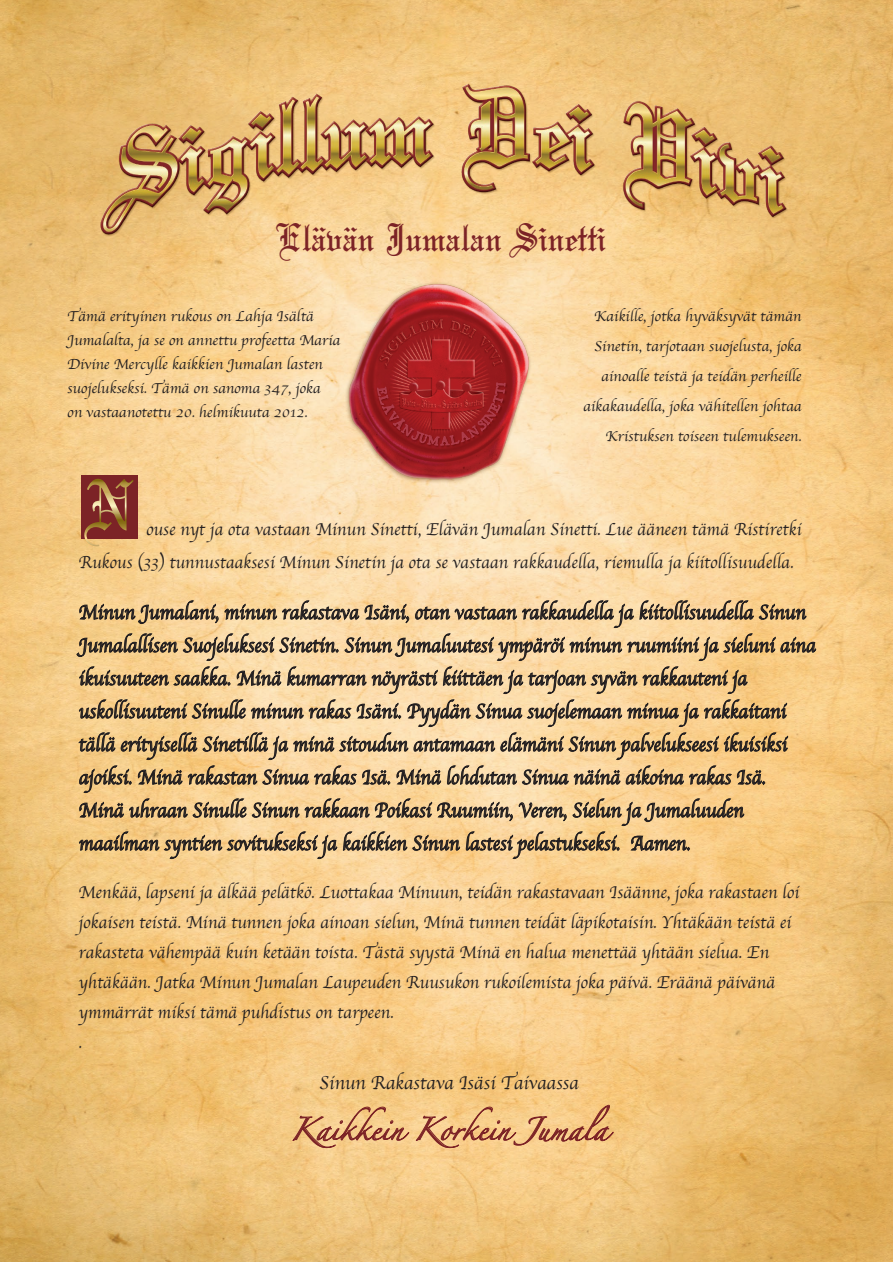
<style>
.page{position:relative;width:893px;height:1263px;background:#fff}
.page>*{position:absolute;margin:0;border:0;box-sizing:border-box;transform-origin:0 0}
.t1{font:42px "Mariage DTC";color:#7c2326}
.t2{font:21px/33px "Apple Chancery";color:#231f20;scale:.9 1}
.t3{font:20.4px "Zapfino";color:#7c2326}
.t4{font:19.5px "Apple Chancery";color:#231f20;scale:.95 1}
.t5{font:18px/30px "Apple Chancery";color:#231f20;scale:.95 1}
.t6{font:18px/33px "Apple Chancery";color:#231f20;scale:.94 1}
.t7{font:15px/30px "Apple Chancery";color:#231f20;text-align:right}
</style>
<div class="page">
<img style="left:0;top:0;width:893px;height:1261px">
<img style="left:80px;top:71px;width:721px;height:173px">
<img style="left:332px;top:275px;width:219px;height:219px">
<img style="left:371px;top:323px;width:142px;height:131px">
<svg style="left:377px;top:383px;width:128px;height:67px;background:#9e2025"></svg>
<svg style="left:80px;top:601px;width:138px;height:23px;background:#c0a275"></svg>
<svg style="left:225px;top:604px;width:52px;height:17px"></svg>
<svg style="left:283px;top:601px;width:76px;height:20px;background:#b9a381"></svg>
<svg style="left:365px;top:604px;width:44px;height:19px"></svg>
<svg style="left:415px;top:601px;width:218px;height:27px;background:#cbb088"></svg>
<svg style="left:640px;top:601px;width:113px;height:20px;background:#ae946f"></svg>
<svg style="left:759px;top:604px;width:47px;height:17px"></svg>
<svg style="left:77px;top:634px;width:262px;height:27px;background:#c8ac80"></svg>
<svg style="left:345px;top:634px;width:277px;height:27px;background:#cbb18a"></svg>
<svg style="left:628px;top:637px;width:90px;height:24px;background:#c4a87d"></svg>
<svg style="left:724px;top:634px;width:51px;height:20px"></svg>
<svg style="left:781px;top:637px;width:35px;height:17px"></svg>
<svg style="left:80px;top:667px;width:150px;height:20px;background:#b69a6e"></svg>
<svg style="left:237px;top:670px;width:44px;height:17px"></svg>
<svg style="left:288px;top:667px;width:78px;height:20px;background:#baa17e"></svg>
<svg style="left:372px;top:670px;width:65px;height:24px;background:#c1a985"></svg>
<svg style="left:443px;top:667px;width:194px;height:27px;background:#cab087"></svg>
<svg style="left:643px;top:667px;width:104px;height:27px;background:#c6a573"></svg>
<svg style="left:79px;top:700px;width:166px;height:20px;background:#b5986d"></svg>
<svg style="left:251px;top:703px;width:52px;height:17px"></svg>
<svg style="left:309px;top:700px;width:42px;height:20px"></svg>
<svg style="left:357px;top:703px;width:44px;height:17px"></svg>
<svg style="left:408px;top:700px;width:62px;height:27px;background:#c2aa86"></svg>
<svg style="left:476px;top:700px;width:222px;height:27px;background:#ccaf84"></svg>
<svg style="left:704px;top:700px;width:83px;height:20px;background:#b29365"></svg>
<svg style="left:79px;top:733px;width:36px;height:19px"></svg>
<svg style="left:121px;top:733px;width:76px;height:27px;background:#c09f6b"></svg>
<svg style="left:203px;top:733px;width:85px;height:27px;background:#c5a87c"></svg>
<svg style="left:294px;top:733px;width:114px;height:20px;background:#bba480"></svg>
<svg style="left:414px;top:739px;width:81px;height:15px"></svg>
<svg style="left:501px;top:733px;width:287px;height:27px;background:#c8a877"></svg>
<svg style="left:79px;top:766px;width:53px;height:27px"></svg>
<svg style="left:138px;top:769px;width:44px;height:17px"></svg>
<svg style="left:188px;top:766px;width:69px;height:20px"></svg>
<svg style="left:263px;top:766px;width:93px;height:20px;background:#bca17b"></svg>
<svg style="left:362px;top:770px;width:28px;height:15px"></svg>
<svg style="left:397px;top:769px;width:44px;height:17px"></svg>
<svg style="left:447px;top:766px;width:121px;height:20px;background:#b9a381"></svg>
<svg style="left:574px;top:769px;width:46px;height:17px"></svg>
<svg style="left:626px;top:766px;width:105px;height:20px;background:#b89a6d"></svg>
<svg style="left:737px;top:770px;width:28px;height:15px"></svg>
<svg style="left:80px;top:799px;width:107px;height:20px;background:#b79869"></svg>
<svg style="left:193px;top:799px;width:53px;height:20px"></svg>
<svg style="left:252px;top:802px;width:47px;height:17px"></svg>
<svg style="left:305px;top:799px;width:64px;height:20px"></svg>
<svg style="left:375px;top:799px;width:138px;height:22px;background:#bea47b"></svg>
<svg style="left:519px;top:802px;width:47px;height:19px"></svg>
<svg style="left:573px;top:799px;width:171px;height:27px;background:#c9a876"></svg>
<svg style="left:79px;top:832px;width:258px;height:27px;background:#c8a976"></svg>
<svg style="left:343px;top:832px;width:64px;height:20px"></svg>
<svg style="left:413px;top:835px;width:47px;height:17px"></svg>
<svg style="left:466px;top:832px;width:153px;height:27px;background:#c7a777"></svg>
<svg style="left:631px;top:836px;width:59px;height:17px"></svg>
<svg style="left:293px;top:1106px;width:116px;height:42px;background:#e2b17a"></svg>
<svg style="left:416px;top:1105px;width:198px;height:43px;background:#e5b47b"></svg>
<div style="left:82px;top:475px;width:56px;height:64px;background:#7c2326"></div>
<svg style="left:84px;top:479px;width:50px;height:67px"></svg>
<h1 class="t1" style="left:278px;top:215px;width:330px">Elävän Jumalan Sinetti</h1>
<p class="t7" style="left:67px;top:304px;width:275px;line-height:24px;text-align:left">Tämä erityinen rukous on Lahja Isältä Jumalalta, ja se on annettu profeetta Maria Divine Mercylle kaikkien Jumalan lasten suojelukseksi. Tämä on sanoma 347, joka<br>on vastaanotettu 20. helmikuuta 2012.</p>
<p class="t7" style="left:583px;top:301px;width:220px">Kaikille, jotka hyväksyvät tämän Sinetin, tarjotaan suojelusta, joka ainoalle teistä ja teidän perheille aikakaudella, joka vähitellen johtaa Kristuksen toiseen tulemukseen.</p>
<p class="t6" style="left:79px;top:512px;width:770px;text-indent:67px">ouse nyt ja ota vastaan Minun Sinetti, Elävän Jumalan Sinetti. Lue ääneen tämä Ristiretki<br>Rukous (33) tunnustaaksesi Minun Sinetin ja ota se vastaan rakkaudella, riemulla ja kiitollisuudella.</p>
<p class="t2" style="left:79px;top:596px;width:820px">Minun Jumalani, minun rakastava Isäni, otan vastaan rakkaudella ja kiitollisuudella Sinun Jumalallisen Suojeluksesi Sinetin. Sinun Jumaluutesi ympäröi minun ruumiini ja sieluni aina ikuisuuteen saakka. Minä kumarran nöyrästi kiittäen ja tarjoan syvän rakkauteni ja uskollisuuteni Sinulle minun rakas Isäni. Pyydän Sinua suojelemaan minua ja rakkaitani tällä erityisellä Sinetillä ja minä sitoudun antamaan elämäni Sinun palvelukseesi ikuisiksi ajoiksi. Minä rakastan Sinua rakas Isä. Minä lohdutan Sinua näinä aikoina rakas Isä.<br>Minä uhraan Sinulle Sinun rakkaan Poikasi Ruumiin, Veren, Sielun ja Jumaluuden maailman syntien sovitukseksi ja kaikkien Sinun lastesi pelastukseksi. Aamen.</p>
<p class="t5" style="left:79px;top:877px;width:760px">Menkää, lapseni ja älkää pelätkö. Luottakaa Minuun, teidän rakastavaan Isäänne, joka rakastaen loi jokaisen teistä. Minä tunnen joka ainoan sielun, Minä tunnen teidät läpikotaisin. Yhtäkään teistä ei rakasteta vähempää kuin ketään toista. Tästä syystä Minä en halua menettää yhtään sielua. En yhtäkään. Jatka Minun Jumalan Laupeuden Ruusukon rukoilemista joka päivä. Eräänä päivänä ymmärrät miksi tämä puhdistus on tarpeen.<br>.</p>
<p class="t4" style="left:319px;top:1067px;width:275px">Sinun Rakastava Isäsi Taivaassa</p>
<p class="t3" style="left:290px;top:1120px;width:321px">Kaikkein Korkein Jumala</p>
</div>
